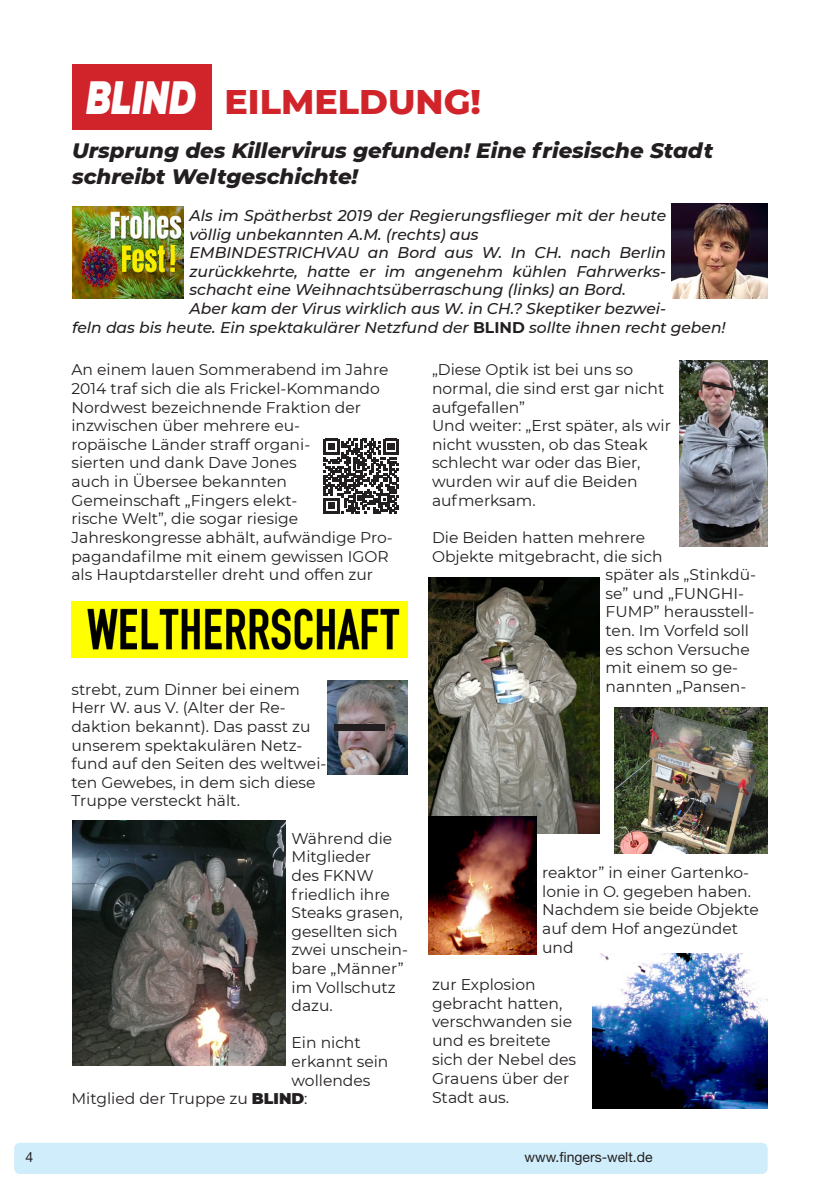
<style>
.page{position:relative;width:840px;height:1191px;background:#fff}
.page>*{position:absolute;margin:0;border:0;box-sizing:border-box;transform-origin:0 0}
.t1{font:italic 900 46.6px "Montserrat";color:#fff;scale:.7 1}
.t2{font:800 35px "Montserrat";color:#d1232a}
.t3{font:italic 800 21.4px/25.6px "Montserrat";color:#231f20}
.t4{font:15.6px/18.6px "Montserrat";color:#231f20}
.t5{font:italic 500 15.6px/18.6px "Montserrat";color:#231f20}
.t6{font:14px "Helvetica Neue";color:#231f20}
.s1{font-weight:700;font-style:normal}
.s2{font-weight:900}
</style>
<div class="page">
<div style="left:14px;top:1142px;width:753px;height:32px;background:#cfedfb;border-radius:6px"></div>
<img style="left:71px;top:602px;width:337px;height:55px">
<div style="left:72px;top:64px;width:139px;height:65px;background:#d1232a"></div>
<img style="left:671px;top:203px;width:96px;height:95px">
<svg style="left:323px;top:439px;width:75px;height:75px"></svg>
<img style="left:327px;top:681px;width:81px;height:93px">
<div style="left:334px;top:724px;width:50px;height:7px;background:#231f20"></div>
<img style="left:679px;top:360px;width:88px;height:186px">
<svg style="left:702px;top:381px;width:30px;height:10px"></svg>
<img style="left:72px;top:820px;width:214px;height:245px">
<img style="left:614px;top:707px;width:153px;height:146px">
<img style="left:72px;top:207px;width:112px;height:91px">
<img style="left:428px;top:577px;width:171px;height:256px">
<img style="left:592px;top:954px;width:175px;height:154px">
<img style="left:428px;top:816px;width:108px;height:138px">
<p class="t1" style="left:86px;top:62px;width:158px">BLIND</p>
<p class="t2" style="left:224px;top:76px;width:258px">EILMELDUNG!</p>
<p class="t3" style="left:72px;top:136px;width:642px">Ursprung des Killervirus gefunden! Eine friesische Stadt schreibt Weltgeschichte!</p>
<p class="t5" style="left:189px;top:205px;width:478px">Als im Spätherbst 2019 der Regierungsflieger mit der heute völlig unbekannten A.M. (rechts) aus</p>
<p class="t5" style="left:189px;top:243px;width:478px;text-align:justify">EMBINDESTRICHVAU an Bord aus W. In CH. nach Berlin zurückkehrte, hatte er im angenehm kühlen Fahrwerks&shy;schacht eine Weihnachtsüberraschung (links) an Bord.</p>
<p class="t5" style="left:72px;top:298px;width:654px;text-indent:117px">Aber kam der Virus wirklich aus W. in CH.? Skeptiker bezwei-<br>feln das bis heute. Ein spektakulärer Netzfund der <span class="s1">BLIND</span> sollte ihnen recht geben!</p>
<p class="t4" style="left:432px;top:360px;width:240px">„Diese Optik ist bei uns so normal, die sind erst gar nicht aufgefallen”<br>Und weiter: „Erst später, als wir nicht wussten, ob das Steak schlecht war oder das Bier, wurden wir auf die Beiden aufmerksam.</p>
<p class="t4" style="left:432px;top:527px;width:214px">Die Beiden hatten mehrere</p>
<p class="t4" style="left:432px;top:546px;width:232px">Objekte mitgebracht, die sich</p>
<p class="t4" style="left:605px;top:565px;width:152px">später als „Stinkdü-</p>
<p class="t4" style="left:605px;top:583px;width:140px">se” und „FUNGHI-</p>
<p class="t4" style="left:605px;top:602px;width:150px">FUMP” herausstell-</p>
<p class="t4" style="left:605px;top:620px;width:145px">ten. Im Vorfeld soll</p>
<p class="t4" style="left:605px;top:639px;width:146px">es schon Versuche</p>
<p class="t4" style="left:605px;top:658px;width:134px">mit einem so ge-</p>
<p class="t4" style="left:605px;top:676px;width:142px">nannten „Pansen-</p>
<p class="t4" style="left:71px;top:360px;width:323px">An einem lauen Sommerabend im Jahre 2014 traf sich die als Frickel-Kommando Nordwest bezeichnende Fraktion der inzwischen über mehrere eu-<br>ropäische Länder straff organi-<br>sierten und dank Dave Jones<br>auch in Übersee bekannten Gemeinschaft „Fingers elekt-<br>rische Welt”, die sogar riesige Jahreskongresse abhält, aufwändige Pro&shy;pagandafilme mit einem gewissen IGOR als Hauptdarsteller dreht und offen zur</p>
<p class="t4" style="left:71px;top:679px;width:256px">strebt, zum Dinner bei einem<br>Herr W. aus V. (Alter der Re&shy;daktion bekannt). Das passt zu unserem spektakulären Netz&shy;fund auf den Seiten des weltwei&shy;ten Gewebes, in dem sich diese<br>Truppe versteckt hält.</p>
<p class="t4" style="left:291px;top:828px;width:118px">Während die<br>Mitglieder<br>des FKNW friedlich ihre<br>Steaks grasen, gesellten sich zwei unschein&shy;bare „Männer” im Vollschutz dazu.</p>
<p class="t4" style="left:291px;top:1033px;width:71px">Ein nicht</p>
<p class="t4" style="left:291px;top:1051px;width:98px">erkannt sein</p>
<p class="t4" style="left:291px;top:1070px;width:80px">wollendes</p>
<p class="t4" style="left:71px;top:1089px;width:237px">Mitglied der Truppe zu <span class="s2">BLIND</span>:</p>
<p class="t4" style="left:542px;top:862px;width:218px">reaktor” in einer Gartenko&shy;lonie in O. gegeben haben.<br>Nachdem sie beide Objekte auf dem Hof angezündet und</p>
<p class="t4" style="left:432px;top:974px;width:146px">zur Explosion gebracht hatten, verschwanden sie und es breitete sich der Nebel des<br>Grauens über der<br>Stadt aus.</p>
<p class="t6" style="left:26px;top:1148px;width:9px">4</p>
<p class="t6" style="left:524px;top:1148px;width:130px">www.fingers-welt.de</p>
</div>
